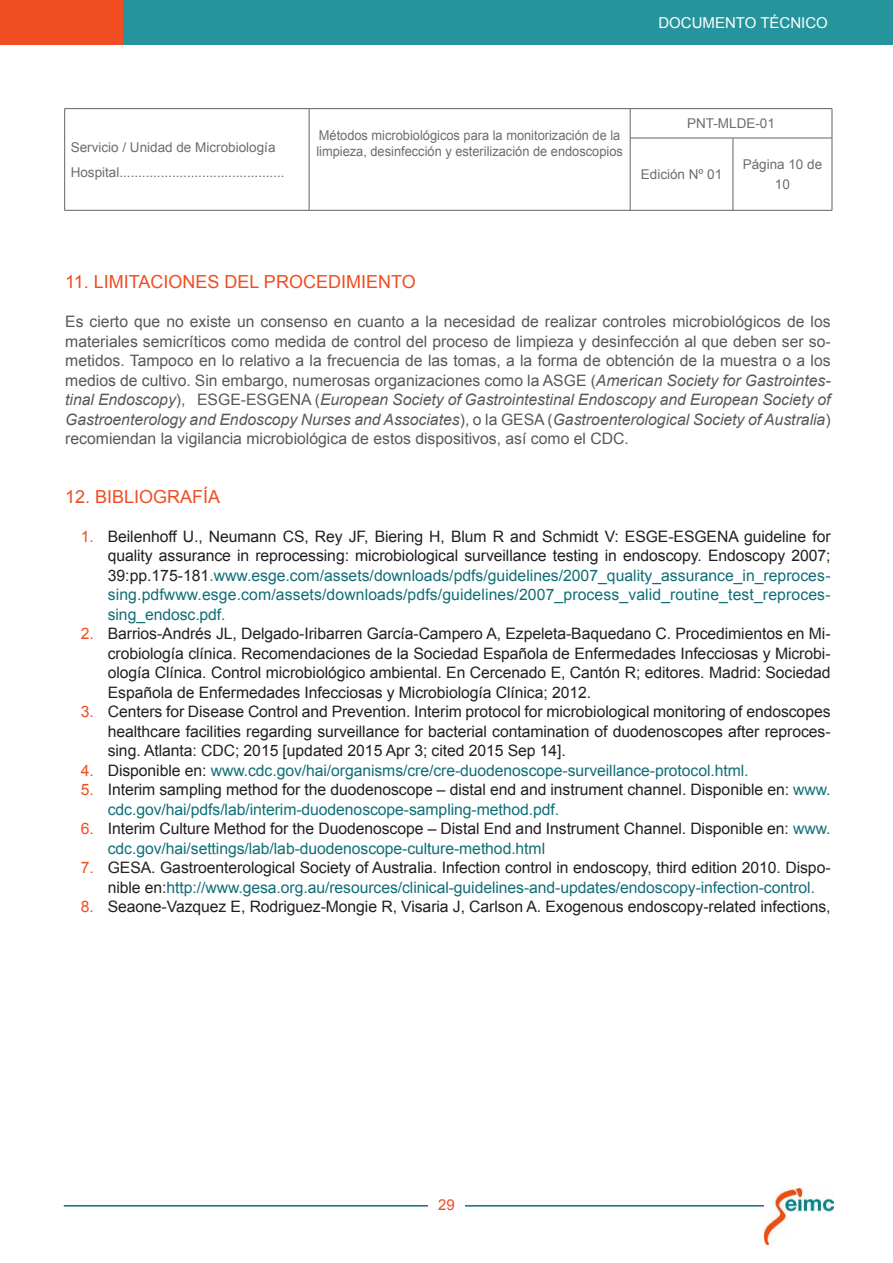
<style>
.page{position:relative;width:893px;height:1263px;background:#fff}
.page>*{position:absolute;margin:0;border:0;box-sizing:border-box;transform-origin:0 0}
.t1{font:18px "Arial";color:#f04d22}
.t2{font:15.75px/19.5px "Arial";letter-spacing:-.005em;color:#231f20}
.t3{font:15.75px/19.5px "Arial";color:#57585a;text-align:justify}
.t4{font:15.75px/19.5px "Arial";letter-spacing:-.005em;color:#106e76;text-align:justify}
.t5{font:15px "Arial";color:#fff}
.t6{font:15px "Arial";color:#f04d22}
.t7{font:13.5px/25.5px "Arial";color:#6c6d70}
.t8{font:13.5px/16.5px "Arial";color:#6c6d70;scale:.95 1}
.s1{font-style:italic}
.s2{color:#f04d22}
.s3{color:#231f20}
.s4{color:#106e76}
</style>
<div class="page">
<hr style="left:64px;top:1205px;width:769px;height:1px;background:#106e76">
<div style="left:428px;top:1192px;width:37px;height:26px;background:#fff"></div>
<div style="left:0;top:0;width:123px;height:45px;background:#f04d22"></div>
<div style="left:123px;top:0;width:770px;height:45px;background:#26949c"></div>
<img style="left:764px;top:1188px;width:69px;height:56px">
<hr style="left:64px;top:210px;width:245px;height:1px;background:#636366">
<hr style="left:64px;top:108px;width:245px;height:1px;background:#636366">
<svg style="left:64px;top:109px;width:1px;height:29px"></svg>
<hr style="left:309px;top:108px;width:321px;height:1px;background:#636366">
<svg style="left:309px;top:109px;width:1px;height:29px"></svg>
<hr style="left:64px;top:138px;width:1px;height:72px;background:#636366">
<hr style="left:309px;top:138px;width:1px;height:72px;background:#636366">
<hr style="left:630px;top:108px;width:103px;height:1px;background:#636366">
<svg style="left:630px;top:109px;width:1px;height:29px"></svg>
<hr style="left:733px;top:108px;width:99px;height:1px;background:#636366">
<svg style="left:832px;top:109px;width:1px;height:29px"></svg>
<hr style="left:630px;top:138px;width:103px;height:1px;background:#636366">
<hr style="left:630px;top:138px;width:1px;height:72px;background:#636366">
<hr style="left:733px;top:138px;width:99px;height:1px;background:#636366">
<hr style="left:733px;top:138px;width:1px;height:72px;background:#636366">
<hr style="left:832px;top:138px;width:1px;height:72px;background:#636366">
<hr style="left:309px;top:210px;width:321px;height:1px;background:#636366">
<hr style="left:630px;top:210px;width:103px;height:1px;background:#636366">
<hr style="left:733px;top:210px;width:99px;height:1px;background:#636366">
<p class="t5" style="left:658px;top:12px;width:171px">DOCUMENTO TÉCNICO</p>
<p class="t7" style="left:71px;top:134px;width:215px">Servicio / Unidad de Microbiología<br>Hospital............................................</p>
<p class="t8" style="left:316px;top:127px;width:324px">Métodos microbiológicos para la monitorización de la limpieza, desinfección y esterilización de endoscopios</p>
<p class="t7" style="left:687px;top:111px;width:89px">PNT-MLDE-01</p>
<p class="t7" style="left:641px;top:162px;width:83px">Edición Nº 01</p>
<p class="t7" style="left:743px;top:155px;width:81px;line-height:19.5px;text-align:center">Página 10 de<br>10</p>
<p class="t1" style="left:65px;top:270px;width:352px">11. LIMITACIONES DEL PROCEDIMIENTO</p>
<p class="t3" style="left:65px;top:312px;width:767px">Es cierto que no existe un consenso en cuanto a la necesidad de realizar controles microbiológicos de los materiales semicríticos como medida de control del proceso de limpieza y desinfección al que deben ser so&shy;metidos. Tampoco en lo relativo a la frecuencia de las tomas, a la forma de obtención de la muestra o a los medios de cultivo. Sin embargo, numerosas organizaciones como la ASGE (<span class="s1">American Society for Gastrointes&shy;tinal Endoscopy</span>), ESGE-ESGENA (<span class="s1">European Society of Gastrointestinal Endoscopy and European Society of Gastroenterology and Endoscopy Nurses and Associates</span>), o la GESA (<span class="s1">Gastroenterological Society of Australia</span>) recomiendan la vigilancia microbiológica de estos dispositivos, así como el CDC.</p>
<p class="t1" style="left:65px;top:484px;width:157px">12. BIBLIOGRAFÍA</p>
<p class="t4" style="left:108px;top:526px;width:724px;text-indent:-27px"><span class="s2">1.</span> <span class="s3">Beilenhoff U., Neumann CS, Rey JF, Biering H, Blum R and Schmidt V: ESGE-ESGENA guideline for quality assurance in reprocessing: microbiological surveillance testing in endoscopy. Endoscopy 2007; 39:pp.175-181</span>.www.esge.com/assets/downloads/pdfs/guidelines/2007_quality_assurance_in_reproces&shy;sing.pdfwww.esge.com/assets/downloads/pdfs/guidelines/2007_process_valid_routine_test_reproces&shy;sing_endosc.pdf.</p>
<p class="t2" style="left:108px;top:624px;width:724px;text-align:justify;text-indent:-27px"><span class="s2">2.</span> Barrios-Andrés JL, Delgado-Iribarren García-Campero A, Ezpeleta-Baquedano C. Procedimientos en Mi&shy;crobiología clínica. Recomendaciones de la Sociedad Española de Enfermedades Infecciosas y Microbi&shy;ología Clínica. Control microbiológico ambiental. En Cercenado E, Cantón R; editores. Madrid: Sociedad Española de Enfermedades Infecciosas y Microbiología Clínica; 2012.</p>
<p class="t2" style="left:108px;top:702px;width:724px;text-align:justify;text-indent:-27px"><span class="s2">3.</span> Centers for Disease Control and Prevention. Interim protocol for microbiological monitoring of endoscopes healthcare facilities regarding surveillance for bacterial contamination of duodenoscopes after reproces&shy;sing. Atlanta: CDC; 2015 [updated 2015 Apr 3; cited 2015 Sep 14].</p>
<p class="t4" style="left:81px;top:760px;width:669px"><span class="s2">4.</span> <span class="s3">Disponible en:</span> www.cdc.gov/hai/organisms/cre/cre-duodenoscope-surveillance-protocol.html.</p>
<p class="t2" style="left:108px;top:780px;width:724px;text-indent:-27px"><span class="s2">5.</span> Interim sampling method for the duodenoscope – distal end and instrument channel. Disponible en: <span class="s4">www. cdc.gov/hai/pdfs/lab/interim-duodenoscope-sampling-method.pdf.</span></p>
<p class="t2" style="left:108px;top:819px;width:724px;text-indent:-27px"><span class="s2">6.</span> Interim Culture Method for the Duodenoscope – Distal End and Instrument Channel. Disponible en: <span class="s4">www. cdc.gov/hai/settings/lab/lab-duodenoscope-culture-method.html</span></p>
<p class="t2" style="left:108px;top:858px;width:724px;text-indent:-27px"><span class="s2">7.</span> GESA. Gastroenterological Society of Australia. Infection control in endoscopy, third edition 2010. Dispo&shy;nible en:<span class="s4">http://www.gesa.org.au/resources/clinical-guidelines-and-updates/endoscopy-infection-control.</span></p>
<p class="t2" style="left:81px;top:897px;width:751px"><span class="s2">8.</span> Seaone-Vazquez E, Rodriguez-Mongie R, Visaria J, Carlson A. Exogenous endoscopy-related infections,</p>
<p class="t6" style="left:438px;top:1195px;width:18px">29</p>
</div>
